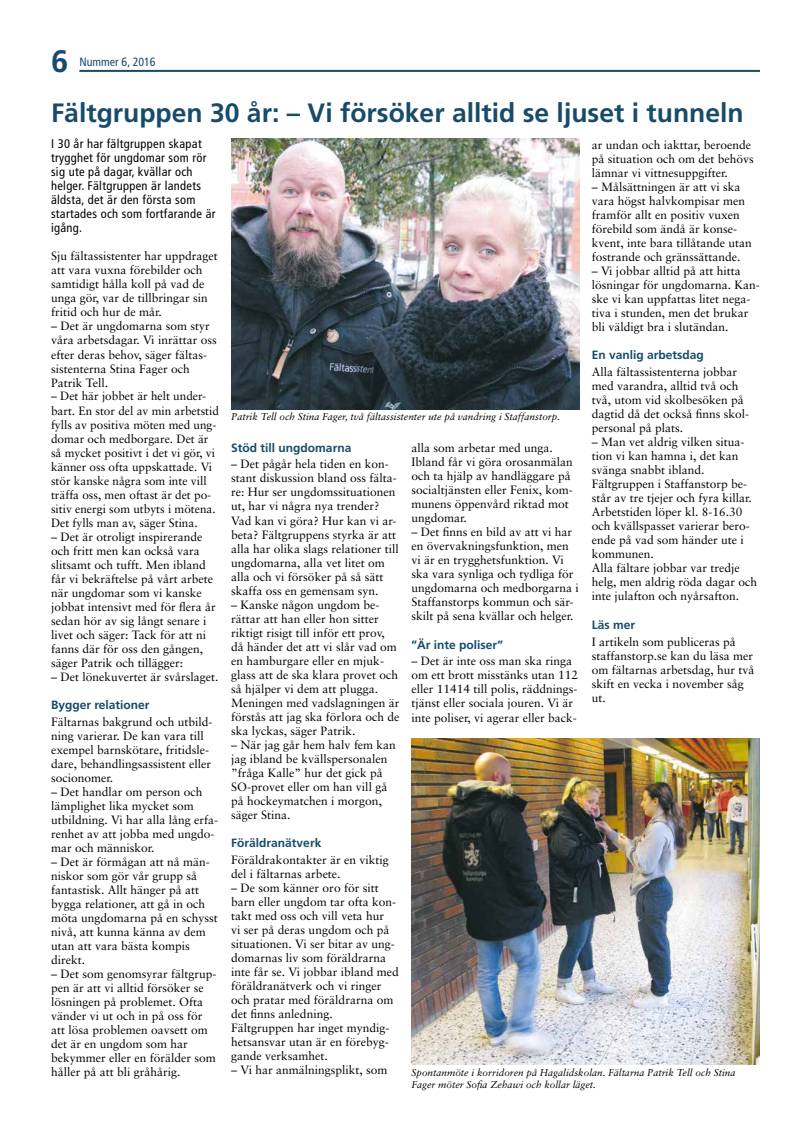
<style>
.page{position:relative;width:794px;height:1126px;background:#fff}
.page>*{position:absolute;margin:0;border:0;box-sizing:border-box;transform-origin:0 0}
.t1{font:700 31px "Frutiger";color:#174b69}
.t2{font:700 26.5px "Frutiger";color:#174b69}
.t3{font:condensed 12.5px/14px "Frutiger";letter-spacing:.025em;color:#000}
.t4{font:12px/14px "Sabon";color:#000}
.t5{font:700 12px "Frutiger";color:#174b69}
.t6{font:condensed 12px "Frutiger";color:#174b69}
.t7{font:italic 10px/12px "Sabon";color:#000}
</style>
<div class="page">
<hr style="left:79px;top:70px;width:681px;height:2px;background:#174b69">
<img style="left:231px;top:139px;width:349px;height:270px">
<img style="left:411px;top:738px;width:349px;height:326px">
<h1 class="t1" style="left:51px;top:43px;width:19px">6</h1>
<p class="t6" style="left:79px;top:55px;width:78px">Nummer 6, 2016</p>
<h2 class="t2" style="left:51px;top:97px;width:694px">Fältgruppen 30 år: – Vi försöker alltid se ljuset i tunneln</h2>
<p class="t3" style="left:51px;top:137px;width:166px">I 30 år har fältgruppen skapat trygghet för ungdomar som rör sig ute på dagar, kvällar och helger. Fältgruppen är landets äldsta, det är den första som startades och som fortfarande är igång.</p>
<p class="t4" style="left:51px;top:249px;width:168px">Sju fältassistenter har uppdraget att vara vuxna förebilder och samtidigt hålla koll på vad de unga gör, var de tillbringar sin fritid och hur de mår.</p>
<p class="t4" style="left:51px;top:319px;width:167px">– Det är ungdomarna som styr våra arbetsdagar. Vi inrättar oss efter deras behov, säger fältas&shy;sistenterna Stina Fager och<br>Patrik Tell.</p>
<p class="t4" style="left:51px;top:389px;width:169px">– Det här jobbet är helt under&shy;bart. En stor del av min arbetstid fylls av positiva möten med ung&shy;domar och medborgare. Det är så mycket positivt i det vi gör, vi känner oss ofta uppskattade. Vi stör kanske några som inte vill träffa oss, men oftast är det po&shy;sitiv energi som utbyts i mötena.<br>Det fylls man av, säger Stina.</p>
<p class="t4" style="left:51px;top:529px;width:166px">– Det är otroligt inspirerande och fritt men kan också vara slitsamt och tufft. Men ibland får vi bekräftelse på vårt arbete när ungdomar som vi kanske jobbat intensivt med för flera år sedan hör av sig långt senare i livet och säger: Tack för att ni fanns där för oss den gången, säger Patrik och tillägger:</p>
<p class="t4" style="left:51px;top:669px;width:169px">– Det lönekuvertet är svårslaget.</p>
<p class="t5" style="left:51px;top:697px;width:100px">Bygger relationer</p>
<p class="t4" style="left:51px;top:714px;width:163px">Fältarnas bakgrund och utbild&shy;ning varierar. De kan vara till exempel barnskötare, fritidsle&shy;dare, behandlingsassistent eller socionomer.</p>
<p class="t4" style="left:51px;top:784px;width:168px">– Det handlar om person och lämplighet lika mycket som utbildning. Vi har alla lång erfa&shy;renhet av att jobba med ungdo&shy;mar och människor.</p>
<p class="t4" style="left:51px;top:854px;width:168px">– Det är förmågan att nå män&shy;niskor som gör vår grupp så fantastisk. Allt hänger på att bygga relationer, att gå in och möta ungdomarna på en schysst nivå, att kunna känna av dem utan att vara bästa kompis direkt.</p>
<p class="t4" style="left:51px;top:966px;width:167px">– Det som genomsyrar fältgrup&shy;pen är att vi alltid försöker se lösningen på problemet. Ofta vänder vi ut och in på oss för att lösa problemen oavsett om det är en ungdom som har bekymmer eller en förälder som håller på att bli gråhårig.</p>
<p class="t4" style="left:592px;top:137px;width:164px">ar undan och iakttar, beroende på situation och om det behövs lämnar vi vittnesuppgifter.</p>
<p class="t4" style="left:592px;top:179px;width:162px">– Målsättningen är att vi ska vara högst halvkompisar men framför allt en positiv vuxen förebild som ändå är konse&shy;kvent, inte bara tillåtande utan fostrande och gränssättande.</p>
<p class="t4" style="left:592px;top:263px;width:170px">– Vi jobbar alltid på att hitta lösningar för ungdomarna. Kan&shy;ske vi kan uppfattas litet nega&shy;tiva i stunden, men det brukar bli väldigt bra i slutändan.</p>
<p class="t5" style="left:592px;top:348px;width:114px">En vanlig arbetsdag</p>
<p class="t4" style="left:592px;top:365px;width:159px">Alla fältassistenterna jobbar med varandra, alltid två och två, utom vid skolbesöken på dagtid då det också finns skol&shy;personal på plats.</p>
<p class="t4" style="left:592px;top:435px;width:167px">– Man vet aldrig vilken situa&shy;tion vi kan hamna i, det kan svänga snabbt ibland.<br>Fältgruppen i Staffanstorp be&shy;står av tre tjejer och fyra killar.<br>Arbetstiden löper kl. 8-16.30 och kvällspasset varierar bero&shy;ende på vad som händer ute i kommunen.<br>Alla fältare jobbar var tredje helg, men aldrig röda dagar och inte julafton och nyårsafton.</p>
<p class="t5" style="left:592px;top:617px;width:45px">Läs mer</p>
<p class="t4" style="left:592px;top:634px;width:164px">I artikeln som publiceras på staffanstorp.se kan du läsa mer om fältarnas arbetsdag, hur två skift en vecka i november såg ut.</p>
<p class="t7" style="left:231px;top:411px;width:330px">Patrik Tell och Stina Fager, två fältassistenter ute på vandring i Staffanstorp.</p>
<p class="t5" style="left:231px;top:440px;width:122px">Stöd till ungdomarna</p>
<p class="t4" style="left:231px;top:457px;width:169px">– Det pågår hela tiden en kon&shy;stant diskussion bland oss fälta&shy;re: Hur ser ungdomssituationen ut, har vi några nya trender?<br>Vad kan vi göra? Hur kan vi ar&shy;beta? Fältgruppens styrka är att alla har olika slags relationer till ungdomarna, alla vet litet om alla och vi försöker på så sätt skaffa oss en gemensam syn.</p>
<p class="t4" style="left:231px;top:597px;width:170px">– Kanske någon ungdom be&shy;rättar att han eller hon sitter riktigt risigt till inför ett prov, då händer det att vi slår vad om en hamburgare eller en mjuk&shy;glass att de ska klara provet och så hjälper vi dem att plugga.<br>Meningen med vadslagningen är förstås att jag ska förlora och de ska lyckas, säger Patrik.</p>
<p class="t4" style="left:231px;top:737px;width:166px">– När jag går hem halv fem kan jag ibland be kvällspersonalen ”fråga Kalle” hur det gick på<br>SO-provet eller om han vill gå på hockeymatchen i morgon, säger Stina.</p>
<p class="t5" style="left:231px;top:835px;width:92px">Föräldranätverk</p>
<p class="t4" style="left:231px;top:852px;width:159px">Föräldrakontakter är en viktig del i fältarnas arbete.</p>
<p class="t4" style="left:231px;top:880px;width:169px">– De som känner oro för sitt barn eller ungdom tar ofta kon&shy;takt med oss och vill veta hur<br>vi ser på deras ungdom och på situationen. Vi ser bitar av ung&shy;domarnas liv som föräldrarna inte får se. Vi jobbar ibland med föräldranätverk och vi ringer och pratar med föräldrarna om det finns anledning.<br>Fältgruppen har inget myndig&shy;hetsansvar utan är en förebyg&shy;gande verksamhet.</p>
<p class="t4" style="left:231px;top:1062px;width:158px">– Vi har anmälningsplikt, som</p>
<p class="t4" style="left:411px;top:440px;width:163px">alla som arbetar med unga.<br>Ibland får vi göra orosanmälan och ta hjälp av handläggare på socialtjänsten eller Fenix, kom&shy;munens öppenvård riktad mot ungdomar.</p>
<p class="t4" style="left:411px;top:525px;width:169px">– Det finns en bild av att vi har en övervakningsfunktion, men vi är en trygghetsfunktion. Vi ska vara synliga och tydliga för ungdomarna och medborgarna i<br>Staffanstorps kommun och sär&shy;skilt på sena kvällar och helger.</p>
<p class="t5" style="left:411px;top:637px;width:93px">”Är inte poliser”</p>
<p class="t4" style="left:411px;top:654px;width:168px">– Det är inte oss man ska ringa om ett brott misstänks utan 112 eller 11414 till polis, räddnings&shy;tjänst eller sociala jouren. Vi är inte poliser, vi agerar eller back-</p>
<p class="t7" style="left:411px;top:1065px;width:325px">Spontanmöte i korridoren på Hagalidskolan. Fältarna Patrik Tell och Stina<br>Fager möter Sofia Zehawi och kollar läget.</p>
</div>
